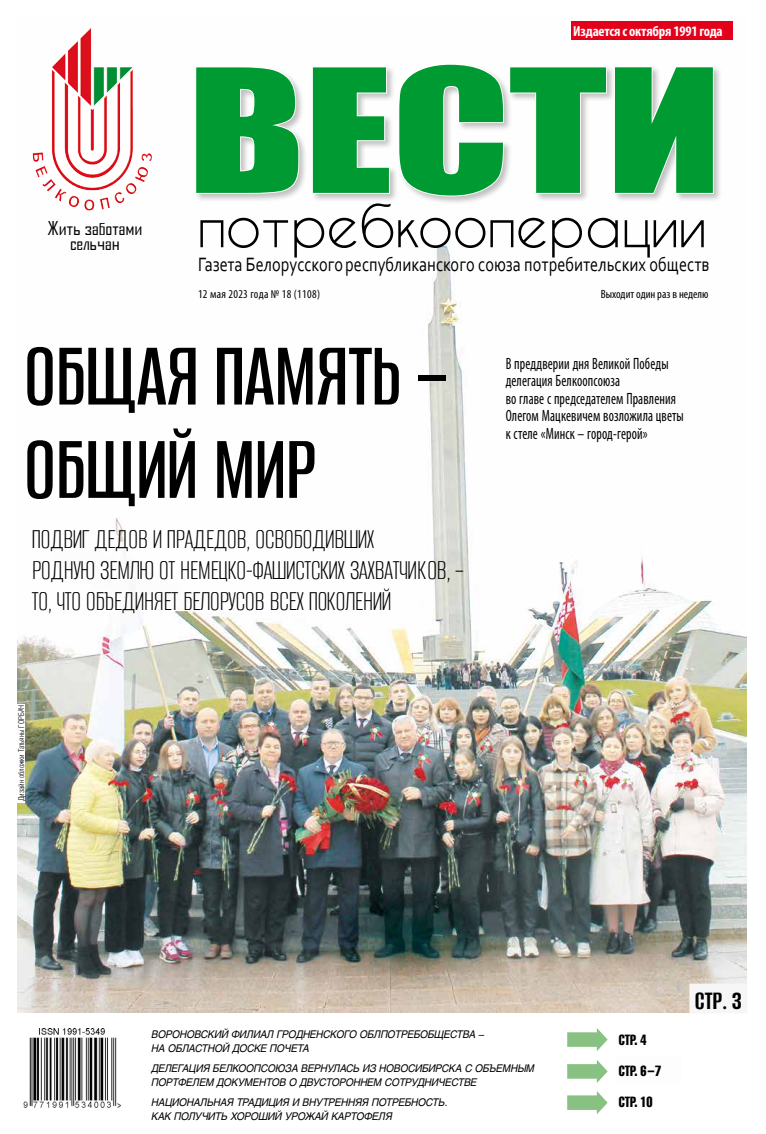
<style>
.page{position:relative;width:766px;height:1134px;background:#fff}
.page>*{position:absolute;margin:0;border:0;box-sizing:border-box;transform-origin:0 0}
.t1{font:158.7px "Impact";letter-spacing:-.005em;color:#009a32;scale:1.34 1}
.t2{font:600 96px/93.3px "Alumni Sans";letter-spacing:-.01em;color:#000;scale:.83 1}
.t3{font:56.3px "Caviar Dreams";letter-spacing:-.005em;color:#000}
.t4{font:300 30.2px/31px "Alumni Sans";letter-spacing:-.025em;color:#000;scale:.83 1}
.t5{font:700 27.7px "Alumni Sans";color:#000;scale:.9 1}
.t6{font:20.2px "Corbel";letter-spacing:.005em;color:#000;scale:.8 1}
.t7{font:18.3px/15.1px "Agency FB Cyrillic";color:#000;text-align:center}
.t8{font:condensed 16.4px/17.4px "Myriad Pro";letter-spacing:.01em;color:#000;scale:.83 1}
.t9{font:700 condensed 14.6px "Myriad Pro";letter-spacing:-.015em;color:#fff}
.t10{font:14.6px/30.2px "AG Letterica CO Mpr";color:#000;scale:.9 1}
.t11{font:condensed 12px "Myriad Pro";letter-spacing:.025em;color:#000}
.t12{font:condensed 12px "Myriad Pro";color:#000}
.t13{font:italic 10.5px/13.5px "Helios";letter-spacing:-.02em;color:#000;scale:.94 1}
.t14{font:300 8px "Helios Cond";color:#000}
</style>
<div class="page">
<img style="left:18px;top:21px;width:728px;height:991px">
<img style="left:23px;top:1029px;width:98px;height:79px">
<div style="left:689px;top:984px;width:57px;height:29px;background:#f7f6f6"></div>
<div style="left:689px;top:983px;width:58px;height:30px;border:1px solid #f7f6f6"></div>
<div style="left:193px;top:62px;width:530px;height:144px;background:#000;opacity:.25"></div>
<svg style="left:194px;top:65px;width:106px;height:130px"></svg>
<svg style="left:311px;top:65px;width:80px;height:130px"></svg>
<svg style="left:397px;top:63px;width:317px;height:135px"></svg>
<div style="left:571px;top:21px;width:161px;height:19px;background:#e2001a"></div>
<svg style="left:32px;top:26px;width:121px;height:186px"></svg>
<img style="left:80px;top:27px;width:11px;height:79px">
<svg style="left:567px;top:1028px;width:40px;height:23px"></svg>
<svg style="left:567px;top:1060px;width:40px;height:23px"></svg>
<svg style="left:567px;top:1091px;width:40px;height:23px"></svg>
<div style="left:17px;top:704px;width:8px;height:98px;background:#fff"></div>
<h3 class="t9" style="left:573px;top:22px;width:151px">Издается с октября 1991 года</h3>
<h3 class="t7" style="left:48px;top:220px;width:96px">Жить заботами сельчан</h3>
<h1 class="t1" style="left:187px;top:8px;width:400px">ВЕСТИ</h1>
<h3 class="t3" style="left:197px;top:192px;width:510px">потребкооперации</h3>
<h3 class="t6" style="left:198px;top:252px;width:640px">Газета Белорусского республиканского союза потребительских обществ</h3>
<p class="t11" style="left:198px;top:287px;width:123px">12 мая 2023 года № 18 (1108)</p>
<p class="t12" style="left:600px;top:287px;width:109px">Выходит один раз в неделю</p>
<h2 class="t2" style="left:24px;top:330px;width:512px">ОБЩАЯ ПАМЯТЬ –<br>ОБЩИЙ МИР</h2>
<h3 class="t4" style="left:32px;top:523px;width:521px">ПОДВИГ ДЕДОВ И ПРАДЕДОВ, ОСВОБОДИВШИХ<br>РОДНУЮ ЗЕМЛЮ ОТ НЕМЕЦКО-ФАШИСТСКИХ ЗАХВАТЧИКОВ, –<br>ТО, ЧТО ОБЪЕДИНЯЕТ БЕЛОРУСОВ ВСЕХ ПОКОЛЕНИЙ</h3>
<p class="t14" style="left:17px;top:801px;width:98px;rotate:-90deg">Дизайн обложки Татьяны ГОРБАЧ</p>
<h3 class="t8" style="left:505px;top:354px;width:216px">В преддверии дня Великой Победы делегация Белкоопсоюза<br>во главе с председателем Правления<br>Олегом Мацкевичем возложила цветы к стеле «Минск – город-герой»</h3>
<p class="t13" style="left:151px;top:1028px;width:355px">ВОРОНОВСКИЙ ФИЛИАЛ ГРОДНЕНСКОГО ОБЛПОТРЕБОБЩЕСТВА –<br>НА ОБЛАСТНОЙ ДОСКЕ ПОЧЕТА</p>
<p class="t13" style="left:151px;top:1062px;width:409px">ДЕЛЕГАЦИЯ БЕЛКООПСОЮЗА ВЕРНУЛАСЬ ИЗ НОВОСИБИРСКА С ОБЪЕМНЫМ<br>ПОРТФЕЛЕМ ДОКУМЕНТОВ О ДВУСТОРОННЕМ СОТРУДНИЧЕСТВЕ</p>
<p class="t13" style="left:151px;top:1096px;width:316px">НАЦИОНАЛЬНАЯ ТРАДИЦИЯ И ВНУТРЕННЯЯ ПОТРЕБНОСТЬ.<br>КАК ПОЛУЧИТЬ ХОРОШИЙ УРОЖАЙ КАРТОФЕЛЯ</p>
<h3 class="t10" style="left:618px;top:1025px;width:49px">СТР. 4<br>СТР. 6ñ7</h3>
<h3 class="t10" style="left:618px;top:1087px;width:39px">СТР. 10</h3>
<h3 class="t5" style="left:694px;top:984px;width:54px">СТР. 3</h3>
</div>
